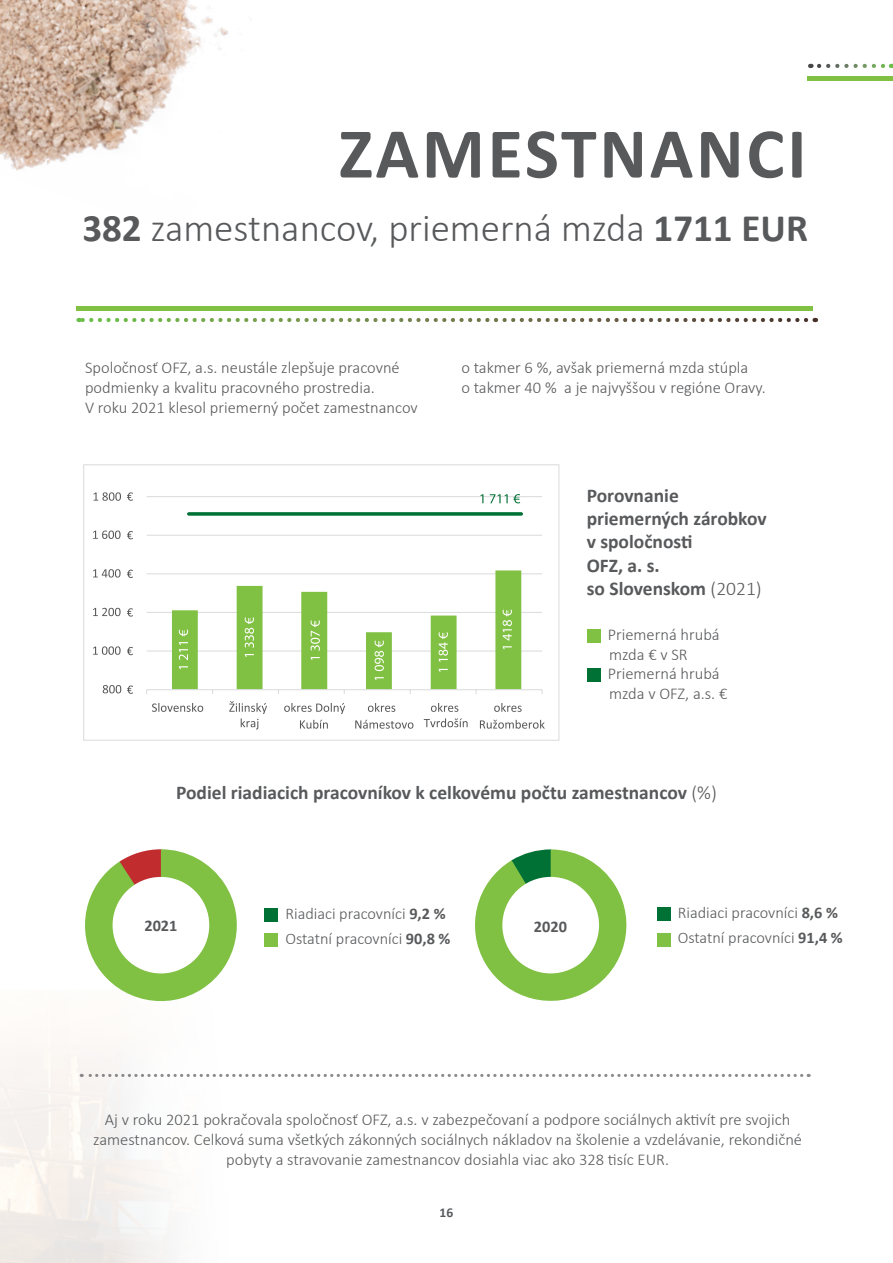
<style>
.page{position:relative;width:893px;height:1263px;background:#fff}
.page>*{position:absolute;margin:0;border:0;box-sizing:border-box;transform-origin:0 0}
.t1{font:700 72px "Calibri";letter-spacing:.04em;color:#58595b}
.t2{font:300 39px "Calibri";color:#58595b}
.t3{font:700 19.5px/23.4px "Calibri";color:#58595b}
.t4{font:300 16.5px/19.8px "Calibri";color:#58595b}
.t5{font:300 16.35px/25.2px "Calibri";color:#58595b}
.t6{font:700 16.35px "Calibri";color:#58595b}
.t7{font:700 13.5px "Calibri";color:#58595b}
.s1{font-weight:700}
.s2{font-weight:300}
</style>
<div class="page">
<img style="left:0;top:0;width:228px;height:171px">
<hr style="left:808px;top:77px;width:85px;height:4px;background:#80c043">
<hr style="left:76px;top:306px;width:737px;height:4px;background:#80c043">
<svg style="left:78px;top:318px;width:728px;height:4px"></svg>
<svg style="left:819px;top:64px;width:73px;height:4px"></svg>
<svg style="left:74px;top:849px;width:163px;height:163px"></svg>
<svg style="left:475px;top:849px;width:152px;height:152px"></svg>
<div style="left:587px;top:629px;width:13px;height:14px;background:#80c043"></div>
<div style="left:587px;top:668px;width:13px;height:14px;background:#007135"></div>
<div style="left:657px;top:907px;width:13px;height:14px;background:#007135"></div>
<div style="left:657px;top:933px;width:13px;height:13px;background:#80c043"></div>
<div style="left:265px;top:908px;width:13px;height:13px;background:#007135"></div>
<div style="left:265px;top:933px;width:13px;height:14px;background:#80c043"></div>
<div style="left:113px;top:877px;width:96px;height:96px;background:#fff;border-radius:50%"></div>
<div style="left:502px;top:877px;width:97px;height:96px;background:#fff;border-radius:50%"></div>
<svg style="left:81px;top:1074px;width:721px;height:3px"></svg>
<hr style="left:147px;top:496px;width:395px;height:1px;background:#dddedf">
<hr style="left:147px;top:535px;width:395px;height:1px;background:#dddedf">
<hr style="left:147px;top:573px;width:395px;height:1px;background:#dddedf">
<hr style="left:147px;top:612px;width:395px;height:1px;background:#dddedf">
<hr style="left:147px;top:650px;width:395px;height:2px;background:#dddedf">
<hr style="left:147px;top:689px;width:395px;height:1px;background:#dddedf">
<svg style="left:189px;top:512px;width:332px;height:4px"></svg>
<svg style="left:172px;top:570px;width:349px;height:124px"></svg>
<svg style="left:480px;top:494px;width:3px;height:9px"></svg>
<svg style="left:490px;top:494px;width:30px;height:9px"></svg>
<svg style="left:103px;top:685px;width:18px;height:8px"></svg>
<svg style="left:127px;top:685px;width:6px;height:9px"></svg>
<svg style="left:93px;top:646px;width:28px;height:9px"></svg>
<svg style="left:127px;top:647px;width:6px;height:8px"></svg>
<svg style="left:93px;top:608px;width:28px;height:8px"></svg>
<svg style="left:127px;top:608px;width:6px;height:9px"></svg>
<svg style="left:93px;top:569px;width:28px;height:8px"></svg>
<svg style="left:127px;top:570px;width:6px;height:8px"></svg>
<svg style="left:93px;top:530px;width:28px;height:9px"></svg>
<svg style="left:127px;top:531px;width:6px;height:8px"></svg>
<svg style="left:94px;top:492px;width:27px;height:9px"></svg>
<svg style="left:127px;top:492px;width:6px;height:9px"></svg>
<svg style="left:152px;top:703px;width:51px;height:9px"></svg>
<svg style="left:229px;top:701px;width:38px;height:28px"></svg>
<svg style="left:284px;top:703px;width:61px;height:11px"></svg>
<svg style="left:300px;top:720px;width:28px;height:9px"></svg>
<svg style="left:368px;top:703px;width:27px;height:9px"></svg>
<svg style="left:355px;top:720px;width:58px;height:9px"></svg>
<svg style="left:431px;top:703px;width:27px;height:9px"></svg>
<svg style="left:424px;top:718px;width:44px;height:9px"></svg>
<svg style="left:494px;top:703px;width:28px;height:9px"></svg>
<svg style="left:480px;top:720px;width:65px;height:9px"></svg>
<div style="left:83px;top:464px;width:476px;height:277px;border:1px solid #dddedf"></div>
<h1 class="t1" style="left:339px;top:103px;width:469px">ZAMESTNANCI</h1>
<h2 class="t2" style="left:82px;top:204px;width:727px"><span class="s1">382</span> zamestnancov, priemerná mzda <span class="s1">1711 EUR</span></h2>
<p class="t4" style="left:85px;top:358px;width:334px">Spoločnosť OFZ, a.s. neustále zlepšuje pracovné podmienky a kvalitu pracovného prostredia.<br>V roku 2021 klesol priemerný počet zamestnancov</p>
<p class="t4" style="left:461px;top:358px;width:306px">o takmer 6 %, avšak priemerná mzda stúpla<br>o takmer 40 % a je najvyššou v regióne Oravy.</p>
<p class="t3" style="left:587px;top:483px;width:181px">Porovnanie priemerných zárobkov v spoločnosti<br>OFZ, a. s.<br>so Slovenskom <span class="s2">(2021)</span></p>
<p class="t4" style="left:608px;top:624px;width:121px">Priemerná hrubá mzda € v SR<br>Priemerná hrubá mzda v OFZ, a.s. €</p>
<p class="t3" style="left:176px;top:780px;width:542px">Podiel riadiacich pracovníkov k celkovému počtu zamestnancov <span class="s2">(%)</span></p>
<p class="t5" style="left:285px;top:900px;width:167px">Riadiaci pracovníci <span class="s1">9,2 %<br></span>Ostatní pracovníci <span class="s1">90,8 %</span></p>
<p class="t6" style="left:144px;top:914px;width:35px">2021</p>
<p class="t6" style="left:534px;top:914px;width:35px">2020</p>
<p class="t5" style="left:678px;top:900px;width:167px">Riadiaci pracovníci <span class="s1">8,6 %<br></span>Ostatní pracovníci <span class="s1">91,4 %</span></p>
<p class="t4" style="left:93px;top:1110px;width:710px;text-align:center">Aj v roku 2021 pokračovala spoločnosť OFZ, a.s. v zabezpečovaní a podpore sociálnych aktivít pre svojich zamestnancov. Celková suma všetkých zákonných sociálnych nákladov na školenie a vzdelávanie, rekondičné pobyty a stravovanie zamestnancov dosiahla viac ako 328 tisíc EUR.</p>
<p class="t7" style="left:440px;top:1203px;width:15px">16</p>
</div>
